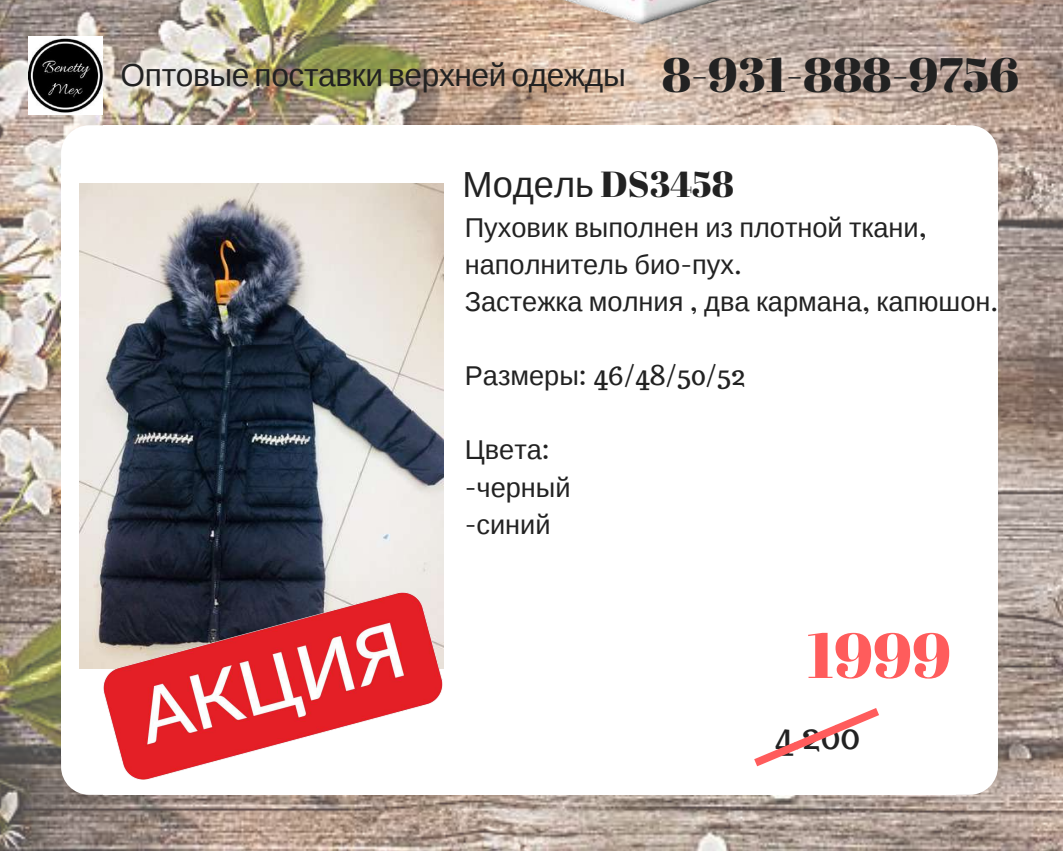
<style>
.page{position:relative;width:1063px;height:851px;background:#fff}
.page>*{position:absolute;margin:0;border:0;box-sizing:border-box;transform-origin:0 0}
.t1{font:63.45px "Abril Fatface";color:#ff5c5c}
.t2{font:36.3px "Liberation Sans";color:#222}
.t3{font:36.3px "Trocchi";color:#222}
.t4{font:31.65px "Liberation Sans";letter-spacing:-.01em;color:#222}
.t5{font:27.15px/37.2px "Liberation Sans";color:#222}
.t6{font:27.15px "Trocchi";color:#222}
.s1{font-family:"Abril Fatface";font-size:48.3px}
.s2{font-family:"Abril Fatface"}
.s3{font-family:"Trocchi"}
.s4{font-family:"Liberation Sans"}
</style>
<div class="page">
<img style="left:0;top:0;width:1063px;height:850px">
<img style="left:28px;top:36px;width:74px;height:79px">
<svg style="left:956px;top:125px;width:42px;height:45px"></svg>
<div style="left:954px;top:170px;width:44px;height:585px;background:#fff"></div>
<div style="left:103px;top:170px;width:853px;height:585px;background:#fff"></div>
<div style="left:103px;top:125px;width:853px;height:47px;background:#fff"></div>
<svg style="left:61px;top:125px;width:42px;height:45px"></svg>
<div style="left:61px;top:170px;width:44px;height:585px;background:#fff"></div>
<div style="left:103px;top:753px;width:853px;height:41px;background:#fff"></div>
<svg style="left:61px;top:755px;width:42px;height:39px"></svg>
<svg style="left:956px;top:755px;width:42px;height:39px"></svg>
<img style="left:356px;top:0;width:562px;height:37px">
<img style="left:80px;top:183px;width:363px;height:485px">
<img style="left:104px;top:592px;width:338px;height:187px">
<svg style="left:754px;top:708px;width:125px;height:58px"></svg>
<p class="t4" style="left:121px;top:57px;width:900px">Оптовые поставки верхней одежды <span class="s1">8-931-888-9756</span></p>
<h2 class="t2" style="left:463px;top:164px;width:273px">Модель <span class="s2">DS3458</span></h2>
<p class="t5" style="left:465px;top:208px;width:535px">Пуховик выполнен из плотной ткани<span class="s3">, </span>наполнитель био<span class="s3">-</span>пух<span class="s3">.<br></span>Застежка молния <span class="s3">,</span> два кармана<span class="s3">,</span> капюшон<span class="s3">.</span></p>
<p class="t6" style="left:465px;top:357px;width:282px"><span class="s4">Размеры</span>: 46/48/50/52</p>
<p class="t5" style="left:465px;top:431px;width:107px">Цвета<span class="s3">: -</span>черный <span class="s3">-</span>синий</p>
<h1 class="t1" style="left:807px;top:610px;width:146px">1999</h1>
<h2 class="t3" style="left:774px;top:711px;width:87px">4 200</h2>
</div>
